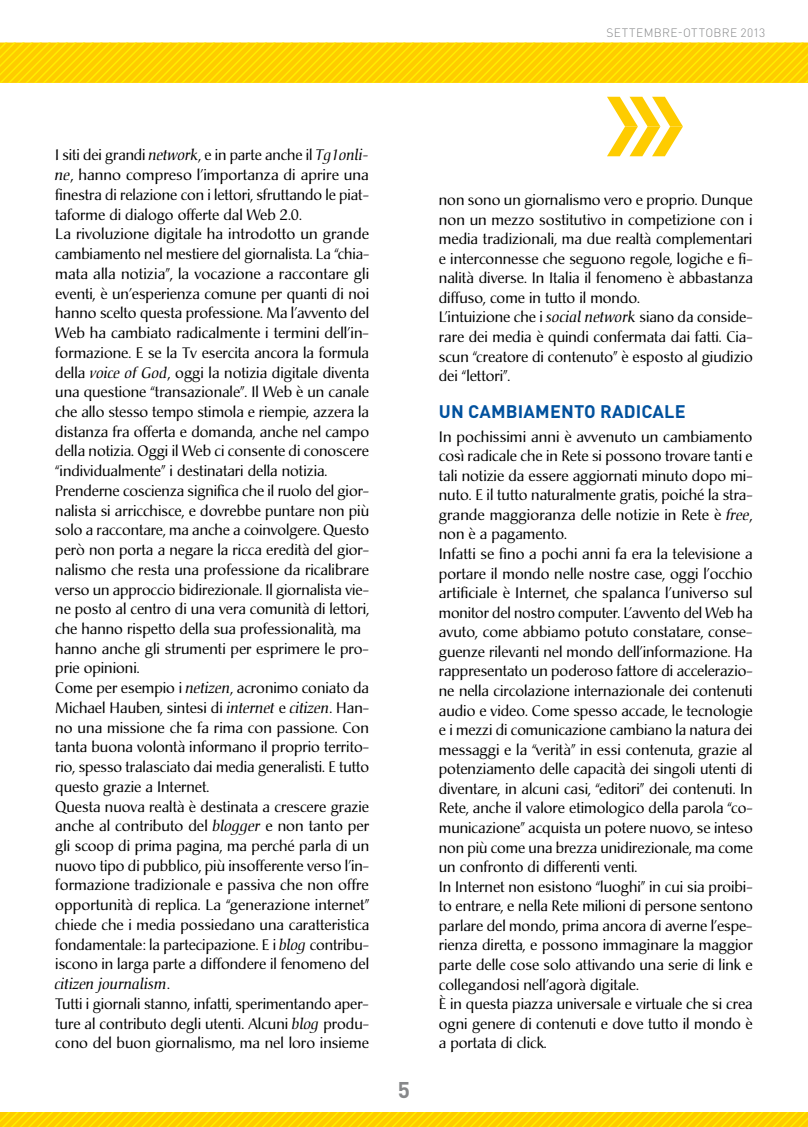
<style>
.page{position:relative;width:808px;height:1127px;background:#fff}
.page>*{position:absolute;margin:0;border:0;box-sizing:border-box;transform-origin:0 0}
.t1{font:700 22.5px "DIN Pro";color:#87888a}
.t2{font:700 18px "DIN Pro";letter-spacing:.01em;color:#00519e}
.t3{font:15px/19.8px "Christiana";color:#000}
.t4{font:300 12px "DIN Pro";letter-spacing:.03em;color:#87888a}
.s1{font-style:italic}
</style>
<div class="page">
<svg style="left:0;top:43px;width:808px;height:40px"></svg>
<svg style="left:0;top:1112px;width:808px;height:15px"></svg>
<svg style="left:607px;top:97px;width:76px;height:59px"></svg>
<p class="t4" style="left:606px;top:25px;width:160px">SETTEMBRE-OTTOBRE 2013</p>
<p class="t3" style="left:55px;top:146px;width:316px">I siti dei grandi <span class="s1">network</span>, e in parte anche il <span class="s1">Tg1onli&shy;ne</span>, hanno compreso l’importanza di aprire una finestra di relazione con i lettori, sfruttando le piat&shy;taforme di dialogo offerte dal Web 2.0.<br>La rivoluzione digitale ha introdotto un grande cambiamento nel mestiere del giornalista. La “chia&shy;mata alla notizia”, la vocazione a raccontare gli eventi, è un’esperienza comune per quanti di noi hanno scelto questa professione. Ma l’avvento del Web ha cambiato radicalmente i termini dell’in&shy;formazione. E se la Tv esercita ancora la formula della <span class="s1">voice of God</span>, oggi la notizia digitale diventa una questione “transazionale”. Il Web è un canale che allo stesso tempo stimola e riempie, azzera la distanza fra offerta e domanda, anche nel campo della notizia. Oggi il Web ci consente di conoscere “individualmente” i destinatari della notizia.<br>Prenderne coscienza significa che il ruolo del gior&shy;nalista si arricchisce, e dovrebbe puntare non più solo a raccontare, ma anche a coinvolgere. Questo però non porta a negare la ricca eredità del gior&shy;nalismo che resta una professione da ricalibrare verso un approccio bidirezionale. Il giornalista vie&shy;ne posto al centro di una vera comunità di lettori, che hanno rispetto della sua professionalità, ma hanno anche gli strumenti per esprimere le pro&shy;prie opinioni.<br>Come per esempio i <span class="s1">netizen</span>, acronimo coniato da Michael Hauben, sintesi di <span class="s1">internet</span> e <span class="s1">citizen</span>. Han&shy;no una missione che fa rima con passione. Con tanta buona volontà informano il proprio territo&shy;rio, spesso tralasciato dai media generalisti. E tutto questo grazie a Internet.<br>Questa nuova realtà è destinata a crescere grazie anche al contributo del <span class="s1">blogger</span> e non tanto per gli scoop di prima pagina, ma perché parla di un nuovo tipo di pubblico, più insofferente verso l’in&shy;formazione tradizionale e passiva che non offre opportunità di replica. La “generazione internet” chiede che i media possiedano una caratteristica fondamentale: la partecipazione. E i <span class="s1">blog</span> contribu&shy;iscono in larga parte a diffondere il fenomeno del <span class="s1">citizen journalism</span>.<br>Tutti i giornali stanno, infatti, sperimentando aper&shy;ture al contributo degli utenti. Alcuni <span class="s1">blog</span> produ&shy;cono del buon giornalismo, ma nel loro insieme</p>
<h1 class="t1" style="left:398px;top:1075px;width:14px">5</h1>
<p class="t3" style="left:439px;top:190px;width:316px">non sono un giornalismo vero e proprio. Dunque non un mezzo sostitutivo in competizione con i media tradizionali, ma due realtà complementari e interconnesse che seguono regole, logiche e fi&shy;nalità diverse. In Italia il fenomeno è abbastanza diffuso, come in tutto il mondo.<br>L’intuizione che i <span class="s1">social network</span> siano da conside&shy;rare dei media è quindi confermata dai fatti. Cia&shy;scun “creatore di contenuto” è esposto al giudizio dei “lettori”.</p>
<p class="t2" style="left:439px;top:399px;width:42px">UN CAM</p>
<p class="t2" style="left:506px;top:399px;width:181px">BIAM ENTO RADICALE</p>
<p class="t3" style="left:439px;top:427px;width:315px">In pochissimi anni è avvenuto un cambiamento così radicale che in Rete si possono trovare tanti e tali notizie da essere aggiornati minuto dopo mi&shy;nuto. E il tutto naturalmente gratis, poiché la stra&shy;grande maggioranza delle notizie in Rete è <span class="s1">free</span>, non è a pagamento.<br>Infatti se fino a pochi anni fa era la televisione a portare il mondo nelle nostre case, oggi l’occhio artificiale è Internet, che spalanca l’universo sul monitor del nostro computer. L’avvento del Web ha avuto, come abbiamo potuto constatare, conse&shy;guenze rilevanti nel mondo dell’informazione. Ha rappresentato un poderoso fattore di accelerazio&shy;ne nella circolazione internazionale dei contenuti audio e video. Come spesso accade, le tecnologie e i mezzi di comunicazione cambiano la natura dei messaggi e la “verità” in essi contenuta, grazie al potenziamento delle capacità dei singoli utenti di diventare, in alcuni casi, “editori” dei contenuti. In Rete, anche il valore etimologico della parola “co&shy;municazione” acquista un potere nuovo, se inteso non più come una brezza unidirezionale, ma come un confronto di differenti venti.<br>In Internet non esistono “luoghi” in cui sia proibi&shy;to entrare, e nella Rete milioni di persone sentono parlare del mondo, prima ancora di averne l’espe&shy;rienza diretta, e possono immaginare la maggior parte delle cose solo attivando una serie di link e collegandosi nell’agorà digitale.<br>È in questa piazza universale e virtuale che si crea ogni genere di contenuti e dove tutto il mondo è a portata di click.</p>
</div>
